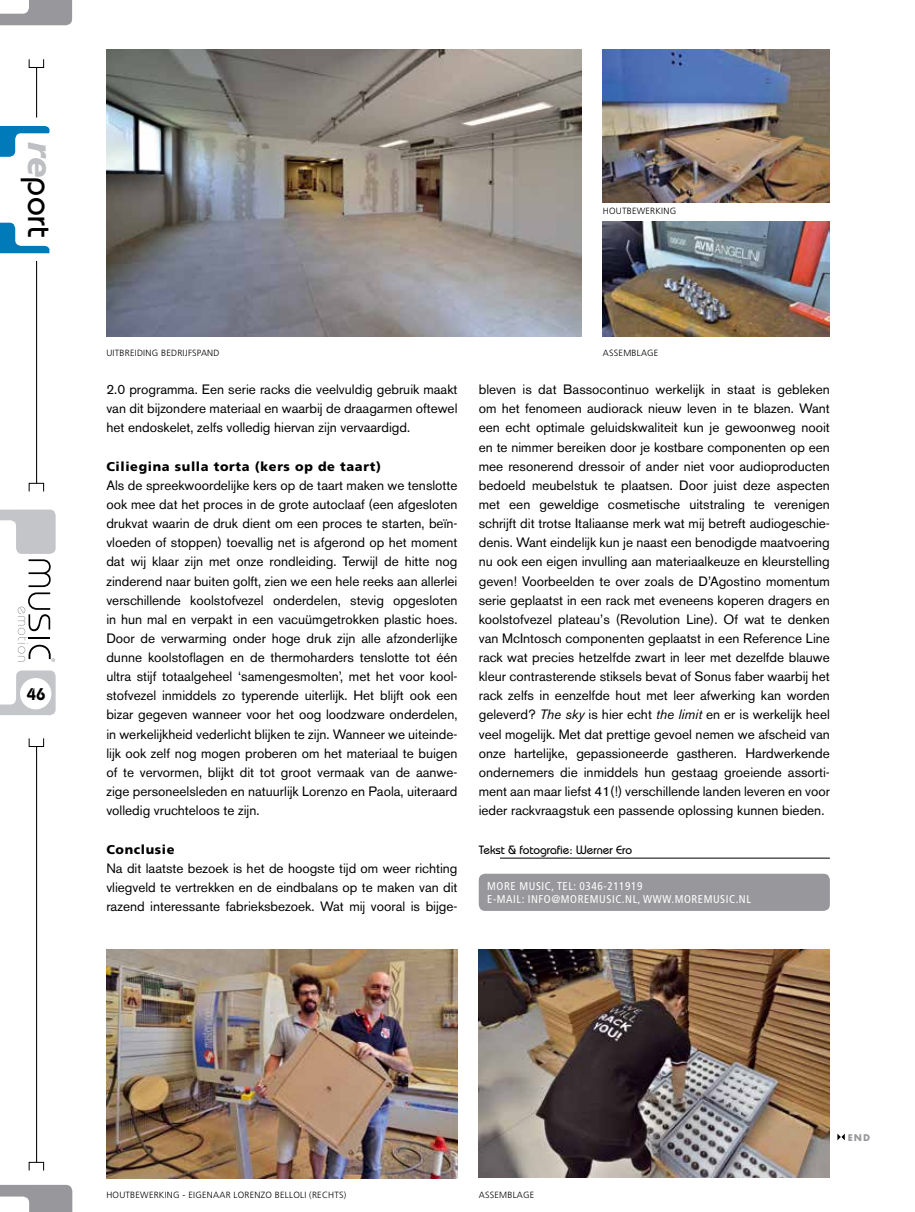
<style>
.page{position:relative;width:915px;height:1212px;background:#fff}
.page>*{position:absolute;margin:0;border:0;box-sizing:border-box;transform-origin:0 0}
.t1{font:500 33.9px "Bauhaus";color:#000}
.t2{font:600 16.95px "Bauhaus";color:#000}
.t3{font:13.5px/19.2px "Akzidenz Grotesk BE";color:#000;text-align:justify}
.t4{font:900 12.75px "Frutiger";letter-spacing:.05em;color:#000}
.t5{font:500 12px "Bauhaus";color:#000}
.t6{font:condensed 11.25px/13.5px "Frutiger";letter-spacing:.05em;color:#fff}
.t7{font:300 9px "Frutiger";letter-spacing:.025em;color:#000}
.t8{font:700 9px "Futura";color:#98989c}
.s1{font-family:"Frutiger";font-weight:900;font-style:italic;color:#bdbfc2}
.s2{font-style:italic}
</style>
<div class="page">
<svg style="left:837px;top:1133px;width:7px;height:7px"></svg>
<img style="left:106px;top:949px;width:351px;height:229px">
<img style="left:478px;top:949px;width:351px;height:229px">
<div style="left:478px;top:874px;width:351px;height:37px;background:#98989c;border-radius:6px"></div>
<hr style="left:500px;top:858px;width:329px;height:1px;background:#000">
<img style="left:106px;top:49px;width:475px;height:288px">
<img style="left:602px;top:50px;width:227px;height:153px">
<img style="left:602px;top:222px;width:227px;height:115px">
<svg style="left:0;top:0;width:72px;height:25px"></svg>
<svg style="left:0;top:670px;width:56px;height:45px"></svg>
<svg style="left:0;top:1185px;width:72px;height:27px"></svg>
<hr style="left:36px;top:67px;width:1px;height:51px;background:#000">
<div style="left:29px;top:59px;width:15px;height:9px;border:1px solid #000"></div>
<hr style="left:36px;top:746px;width:1px;height:416px;background:#000">
<div style="left:29px;top:738px;width:15px;height:9px;border:1px solid #000"></div>
<div style="left:29px;top:1162px;width:15px;height:9px;border:1px solid #000"></div>
<div style="left:20px;top:678px;width:31px;height:31px;background:#fff;border-radius:50%"></div>
<div style="left:29px;top:483px;width:15px;height:9px;border:1px solid #000"></div>
<hr style="left:36px;top:261px;width:1px;height:222px;background:#000">
<svg style="left:0;top:223px;width:49px;height:30px"></svg>
<svg style="left:0;top:126px;width:49px;height:31px"></svg>
<svg style="left:0;top:510px;width:56px;height:152px"></svg>
<h1 class="t1" style="left:60px;top:142px;width:96px;rotate:90deg"><span class="s1">re</span>port</h1>
<p class="t2" style="left:27px;top:684px;width:20px">46</p>
<p class="t7" style="left:602px;top:206px;width:75px">HOUTBEWERKING</p>
<p class="t7" style="left:106px;top:348px;width:115px">UITBREIDING BEDRIJFSPAND</p>
<p class="t3" style="left:106px;top:380px;width:352px">2.0 programma. Een serie racks die veelvuldig gebruik maakt van dit bijzondere materiaal en waarbij de draagarmen oftewel het endoskelet, zelfs volledig hiervan zijn vervaardigd.</p>
<p class="t4" style="left:106px;top:459px;width:276px">Ciliegina sulla torta (kers op de taart)</p>
<p class="t3" style="left:106px;top:476px;width:352px">Als de spreekwoordelijke kers op de taart maken we tenslotte ook mee dat het proces in de grote autoclaaf (een afgesloten drukvat waarin de druk dient om een proces te starten, beïn&shy;vloeden of stoppen) toevallig net is afgerond op het moment dat wij klaar zijn met onze rondleiding. Terwijl de hitte nog zinderend naar buiten golft, zien we een hele reeks aan allerlei verschillende koolstofvezel onderdelen, stevig opgesloten in hun mal en verpakt in een vacuümgetrokken plastic hoes.<br>Door de verwarming onder hoge druk zijn alle afzonderlijke dunne koolstoflagen en de thermoharders tenslotte tot één ultra stijf totaalgeheel ‘samengesmolten’, met het voor kool&shy;stofvezel inmiddels zo typerende uiterlijk. Het blijft ook een bizar gegeven wanneer voor het oog loodzware onderdelen, in werkelijkheid vederlicht blijken te zijn. Wanneer we uiteinde&shy;lijk ook zelf nog mogen proberen om het materiaal te buigen of te vervormen, blijkt dit tot groot vermaak van de aanwe&shy;zige personeelsleden en natuurlijk Lorenzo en Paola, uiteraard volledig vruchteloos te zijn.</p>
<p class="t4" style="left:106px;top:841px;width:70px">Conclusie</p>
<p class="t3" style="left:106px;top:858px;width:352px">Na dit laatste bezoek is het de hoogste tijd om weer richting vliegveld te vertrekken en de eindbalans op te maken van dit razend interessante fabrieksbezoek. Wat mij vooral is bijge-</p>
<p class="t7" style="left:602px;top:348px;width:57px">ASSEMBLAGE</p>
<p class="t3" style="left:478px;top:380px;width:352px">bleven is dat Bassocontinuo werkelijk in staat is gebleken om het fenomeen audiorack nieuw leven in te blazen. Want een echt optimale geluidskwaliteit kun je gewoonweg nooit en te nimmer bereiken door je kostbare componenten op een mee resonerend dressoir of ander niet voor audioproducten bedoeld meubelstuk te plaatsen. Door juist deze aspecten met een geweldige cosmetische uitstraling te verenigen schrijft dit trotse Italiaanse merk wat mij betreft audiogeschie&shy;denis. Want eindelijk kun je naast een benodigde maatvoering nu ook een eigen invulling aan materiaalkeuze en kleurstelling geven! Voorbeelden te over zoals de D’Agostino momentum serie geplaatst in een rack met eveneens koperen dragers en koolstofvezel plateau’s (Revolution Line). Of wat te denken van McIntosch componenten geplaatst in een Reference Line rack wat precies hetzelfde zwart in leer met dezelfde blauwe kleur contrasterende stiksels bevat of Sonus faber waarbij het rack zelfs in eenzelfde hout met leer afwerking kan worden geleverd? <span class="s2">The sky</span> is hier echt <span class="s2">the limit</span> en er is werkelijk heel veel mogelijk. Met dat prettige gevoel nemen we afscheid van onze hartelijke, gepassioneerde gastheren. Hardwerkende ondernemers die inmiddels hun gestaag groeiende assorti&shy;ment aan maar liefst 41(!) verschillende landen leveren en voor ieder rackvraagstuk een passende oplossing kunnen bieden.</p>
<p class="t5" style="left:478px;top:842px;width:155px">Tekst &amp; fotografie: Werner Ero</p>
<p class="t6" style="left:487px;top:879px;width:265px">MORE MUSIC, TEL: 0346-211919<br>E-MAIL: INFO@MOREMUSIC.NL, WWW.MOREMUSIC.NL</p>
<p class="t7" style="left:106px;top:1190px;width:241px">HOUTBEWERKING - EIGENAAR LORENZO BELLOLI (RECHTS)</p>
<p class="t7" style="left:478px;top:1190px;width:57px">ASSEMBLAGE</p>
<p class="t8" style="left:847px;top:1130px;width:24px">END</p>
</div>
